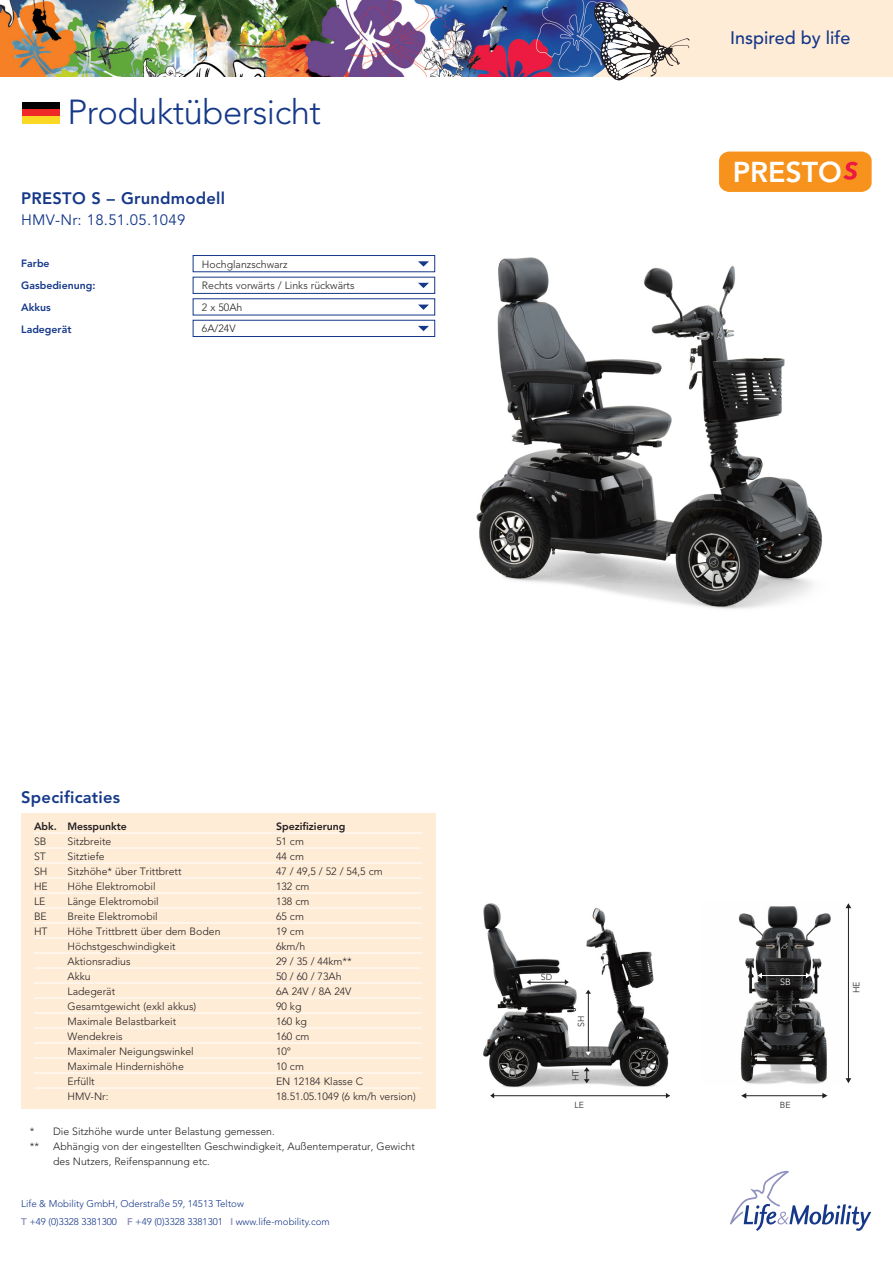
<style>
.page{position:relative;width:893px;height:1263px;background:#fff}
.page>*{position:absolute;margin:0;border:0;box-sizing:border-box;transform-origin:0 0}
.Normaal{font:300 34.5px "Avenir LT Std";letter-spacing:-.015em;color:#153889}
.t1{font:800 28.5px "Avenir LT Std";color:#fff}
.t2{font:500 18px "Avenir LT Std";color:#153889}
.Normaal-2{font:800 16.5px "Avenir LT Std";letter-spacing:.015em;color:#153889}
.Kop{font:800 16.5px "Avenir LT Std";letter-spacing:.015em;color:#153889}
.Normaal-3{font:15px "Avenir LT Std";letter-spacing:.015em;color:#153889}
.Normaal-4{font:300 10.5px/15px "Avenir LT Std";color:#231f20}
.Normaal-5{font:800 10.5px "Avenir LT Std";color:#153889}
.Normaal-6{font:800 10.5px "Avenir LT Std";color:#231f20}
.t3{font:300 9.75px "Avenir LT Std";color:#153889}
.Normaal-7{font:300 9px "Avenir LT Std";color:#231f20}
.Normaal-8{font:300 9px "Avenir LT Std";color:#fff}
.Normaal-9{font:300 8.7px "Avenir LT Std";color:#231f20}
.s1{font-weight:800;color:#9091bf}
</style>
<div class="page">
<svg style="left:730px;top:1171px;width:141px;height:60px"></svg>
<div style="left:0;top:0;width:893px;height:77px;background:#feecd7"></div>
<img style="left:0;top:0;width:690px;height:77px">
<svg style="left:594px;top:2px;width:95px;height:78px"></svg>
<div style="left:21px;top:813px;width:415px;height:296px;background:#feecd7"></div>
<hr style="left:34px;top:833px;width:388px;height:1px;background:#fff">
<hr style="left:34px;top:848px;width:388px;height:1px;background:#fff">
<hr style="left:34px;top:863px;width:388px;height:1px;background:#fff">
<hr style="left:34px;top:878px;width:388px;height:1px;background:#fff">
<hr style="left:34px;top:893px;width:388px;height:1px;background:#fff">
<hr style="left:34px;top:908px;width:388px;height:1px;background:#fff">
<hr style="left:34px;top:923px;width:388px;height:1px;background:#fff">
<hr style="left:34px;top:938px;width:388px;height:1px;background:#fff">
<hr style="left:34px;top:953px;width:388px;height:1px;background:#fff">
<hr style="left:34px;top:968px;width:388px;height:1px;background:#fff">
<hr style="left:34px;top:983px;width:388px;height:1px;background:#fff">
<hr style="left:34px;top:998px;width:388px;height:1px;background:#fff">
<hr style="left:34px;top:1013px;width:388px;height:1px;background:#fff">
<hr style="left:34px;top:1028px;width:388px;height:1px;background:#fff">
<hr style="left:34px;top:1043px;width:388px;height:1px;background:#fff">
<hr style="left:34px;top:1058px;width:388px;height:1px;background:#fff">
<hr style="left:34px;top:1073px;width:388px;height:1px;background:#fff">
<hr style="left:34px;top:1088px;width:388px;height:1px;background:#fff">
<svg style="left:719px;top:152px;width:153px;height:40px;background:#f69221"></svg>
<div style="left:22px;top:102px;width:38px;height:7px;background:#000001"></div>
<div style="left:22px;top:109px;width:38px;height:8px;background:#ee2927"></div>
<div style="left:22px;top:117px;width:38px;height:7px;background:#fbd824"></div>
<div style="left:193px;top:255px;width:242px;height:17px;border:1px solid #153889"></div>
<div style="left:193px;top:277px;width:242px;height:17px;border:1px solid #153889"></div>
<div style="left:193px;top:320px;width:242px;height:17px;border:1px solid #153889"></div>
<svg style="left:418px;top:261px;width:11px;height:6px"></svg>
<svg style="left:418px;top:305px;width:11px;height:5px"></svg>
<svg style="left:418px;top:283px;width:11px;height:5px"></svg>
<svg style="left:418px;top:326px;width:11px;height:5px"></svg>
<img style="left:476px;top:257px;width:346px;height:352px">
<img style="left:738px;top:906px;width:114px;height:178px">
<img style="left:483px;top:903px;width:186px;height:185px">
<hr style="left:493px;top:1095px;width:177px;height:1px;background:#231f20">
<svg style="left:490px;top:1093px;width:4px;height:5px"></svg>
<svg style="left:666px;top:1093px;width:4px;height:5px"></svg>
<svg style="left:584px;top:1067px;width:6px;height:16px"></svg>
<hr style="left:528px;top:982px;width:39px;height:1px;background:#231f20">
<svg style="left:527px;top:979px;width:4px;height:6px"></svg>
<svg style="left:565px;top:979px;width:4px;height:6px"></svg>
<hr style="left:588px;top:992px;width:1px;height:62px;background:#231f20">
<svg style="left:585px;top:1051px;width:6px;height:4px"></svg>
<svg style="left:585px;top:990px;width:6px;height:4px"></svg>
<hr style="left:745px;top:1095px;width:79px;height:1px;background:#231f20">
<svg style="left:741px;top:1093px;width:5px;height:5px"></svg>
<svg style="left:822px;top:1093px;width:5px;height:5px"></svg>
<hr style="left:848px;top:904px;width:1px;height:177px;background:#231f20">
<svg style="left:846px;top:903px;width:5px;height:5px"></svg>
<svg style="left:846px;top:1078px;width:5px;height:5px"></svg>
<svg style="left:806px;top:973px;width:4px;height:5px"></svg>
<hr style="left:758px;top:975px;width:48px;height:1px;background:#fff">
<svg style="left:758px;top:973px;width:4px;height:5px"></svg>
<p class="Normaal" style="left:67px;top:92px;width:255px">Produktübersicht</p>
<p class="Normaal-2" style="left:21px;top:189px;width:205px">PRESTO S – Grundmodell</p>
<p class="Normaal-3" style="left:21px;top:211px;width:166px">HMV-Nr: 18.51.05.1049</p>
<p class="Normaal-5" style="left:21px;top:258px;width:30px">Farbe</p>
<p class="Normaal-5" style="left:21px;top:279px;width:76px">Gasbedienung:</p>
<p class="Normaal-5" style="left:21px;top:301px;width:31px">Akkus</p>
<p class="Normaal-5" style="left:21px;top:323px;width:52px">Ladegerät</p>
<p class="Normaal-4" style="left:202px;top:257px;width:87px">Hochglanzschwarz</p>
<p class="Normaal-4" style="left:202px;top:300px;width:42px">2 x 50Ah</p>
<p class="Normaal-4" style="left:202px;top:278px;width:154px">Rechts vorwärts / Links rückwärts</p>
<p class="Normaal-4" style="left:202px;top:321px;width:35px">6A/24V</p>
<p class="t2" style="left:730px;top:27px;width:122px">Inspired by life</p>
<p class="t1" style="left:733px;top:155px;width:111px">PRESTO</p>
<p class="Kop" style="left:21px;top:788px;width:100px">Specificaties</p>
<p class="Normaal-6" style="left:34px;top:820px;width:94px">Abk. Messpunkte</p>
<p class="Normaal-6" style="left:276px;top:820px;width:71px">Spezifizierung</p>
<p class="Normaal-4" style="left:34px;top:834px;width:14px">SB</p>
<p class="Normaal-4" style="left:68px;top:834px;width:45px">Sitzbreite</p>
<p class="Normaal-4" style="left:276px;top:834px;width:29px">51 cm</p>
<p class="Normaal-4" style="left:34px;top:849px;width:13px">ST</p>
<p class="Normaal-4" style="left:68px;top:849px;width:39px">Sitztiefe</p>
<p class="Normaal-4" style="left:276px;top:849px;width:29px">44 cm</p>
<p class="Normaal-4" style="left:34px;top:864px;width:15px">SH</p>
<p class="Normaal-4" style="left:68px;top:864px;width:116px">Sitzhöhe* über Trittbrett</p>
<p class="Normaal-4" style="left:276px;top:864px;width:108px">47 / 49,5 / 52 / 54,5 cm</p>
<p class="Normaal-4" style="left:34px;top:879px;width:15px">HE</p>
<p class="Normaal-4" style="left:68px;top:879px;width:90px">Höhe Elektromobil</p>
<p class="Normaal-4" style="left:276px;top:879px;width:35px">132 cm</p>
<p class="Normaal-4" style="left:34px;top:894px;width:13px">LE</p>
<p class="Normaal-4" style="left:68px;top:894px;width:93px">Länge Elektromobil</p>
<p class="Normaal-4" style="left:276px;top:894px;width:35px">138 cm</p>
<p class="Normaal-4" style="left:34px;top:909px;width:14px">BE</p>
<p class="Normaal-4" style="left:68px;top:909px;width:92px">Breite Elektromobil</p>
<p class="Normaal-4" style="left:276px;top:909px;width:29px">65 cm</p>
<p class="Normaal-4" style="left:34px;top:924px;width:15px">HT</p>
<p class="Normaal-4" style="left:68px;top:924px;width:155px">Höhe Trittbrett über dem Boden</p>
<p class="Normaal-4" style="left:276px;top:924px;width:29px">19 cm</p>
<p class="Normaal-4" style="left:68px;top:939px;width:110px">Höchstgeschwindigkeit</p>
<p class="Normaal-4" style="left:276px;top:939px;width:31px">6km/h</p>
<p class="Normaal-4" style="left:68px;top:954px;width:64px">Aktionsradius</p>
<p class="Normaal-4" style="left:276px;top:954px;width:77px">29 / 35 / 44km**</p>
<p class="Normaal-4" style="left:68px;top:969px;width:25px">Akku</p>
<p class="Normaal-4" style="left:276px;top:969px;width:67px">50 / 60 / 73Ah</p>
<p class="Normaal-4" style="left:68px;top:984px;width:49px">Ladegerät</p>
<p class="Normaal-4" style="left:276px;top:984px;width:77px">6A 24V / 8A 24V</p>
<p class="Normaal-4" style="left:68px;top:999px;width:130px">Gesamtgewicht (exkl akkus)</p>
<p class="Normaal-4" style="left:276px;top:999px;width:27px">90 kg</p>
<p class="Normaal-4" style="left:68px;top:1014px;width:110px">Maximale Belastbarkeit</p>
<p class="Normaal-4" style="left:276px;top:1014px;width:32px">160 kg</p>
<p class="Normaal-4" style="left:68px;top:1029px;width:57px">Wendekreis</p>
<p class="Normaal-4" style="left:276px;top:1029px;width:35px">160 cm</p>
<p class="Normaal-4" style="left:68px;top:1044px;width:128px">Maximaler Neigungswinkel</p>
<p class="Normaal-4" style="left:276px;top:1044px;width:17px">10°</p>
<p class="Normaal-4" style="left:68px;top:1059px;width:118px">Maximale Hindernishöhe</p>
<p class="Normaal-4" style="left:276px;top:1059px;width:29px">10 cm</p>
<p class="Normaal-4" style="left:68px;top:1074px;width:29px">Erfüllt</p>
<p class="Normaal-4" style="left:276px;top:1074px;width:89px">EN 12184 Klasse C</p>
<p class="Normaal-4" style="left:68px;top:1089px;width:43px">HMV-Nr:</p>
<p class="Normaal-4" style="left:276px;top:1089px;width:141px">18.51.05.1049 (6 km/h version)</p>
<p class="Normaal-4" style="left:30px;top:1124px;width:246px">* Die Sitzhöhe wurde unter Belastung gemessen.</p>
<p class="Normaal-4" style="left:30px;top:1139px;width:11px">**</p>
<p class="Normaal-4" style="left:53px;top:1139px;width:363px">Abhängig von der eingestellten Geschwindigkeit, Außentemperatur, Gewicht des Nutzers, Reifenspannung etc.</p>
<p class="t3" style="left:21px;top:1198px;width:224px">Life &amp; Mobility GmbH, Oderstraße 59, 14513 Teltow</p>
<p class="t3" style="left:21px;top:1216px;width:310px"><span class="s1">T</span> +49 (0)3328 3381300 <span class="s1">F</span> +49 (0)3328 3381301 <span class="s1">I</span> www.life-mobility.com</p>
<p class="Normaal-9" style="left:541px;top:972px;width:13px">SD</p>
<p class="Normaal-9" style="left:576px;top:1027px;width:13px;rotate:-90deg">SH</p>
<p class="Normaal-7" style="left:570px;top:1081px;width:13px;rotate:-90deg">HT</p>
<p class="Normaal-9" style="left:574px;top:1100px;width:11px">LE</p>
<p class="Normaal-8" style="left:780px;top:976px;width:12px">SB</p>
<p class="Normaal-9" style="left:780px;top:1100px;width:12px">BE</p>
<p class="Normaal-7" style="left:851px;top:993px;width:13px;rotate:-90deg">HE</p>
</div>
